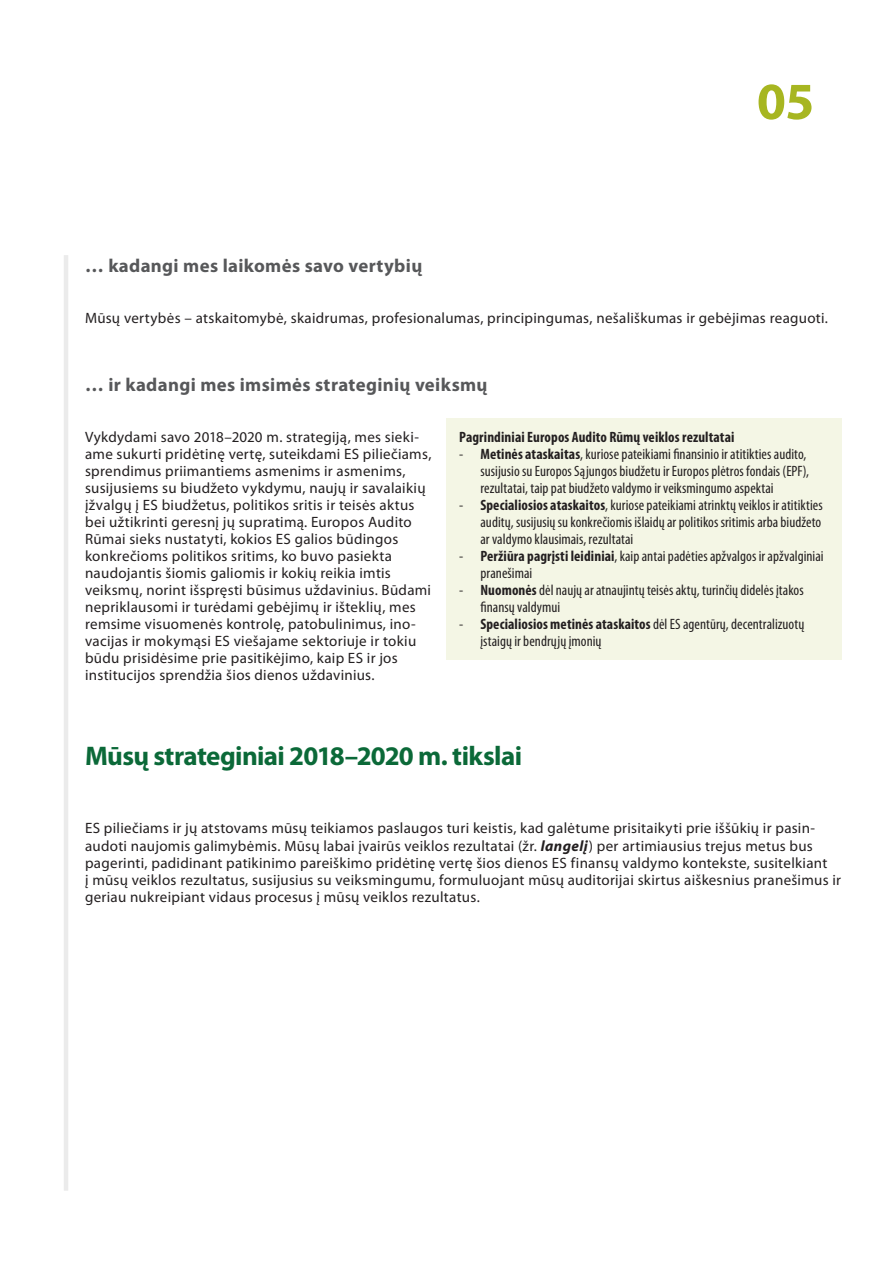
<style>
.page{position:relative;width:893px;height:1263px;background:#fff}
.page>*{position:absolute;margin:0;border:0;box-sizing:border-box;transform-origin:0 0}
.t1{font:700 52.5px "Myriad Pro";color:#a7b621}
.E_01_-_CHAP_TITRE_CH{font:700 27px "Myriad Pro";letter-spacing:-.025em;color:#0b6938}
.E_03_-_CHAP__TITRE_A{font:700 18.75px "Myriad Pro";letter-spacing:.02em;color:#57585a}
.E_06_-_CHAP__TEXTE_C{font:15px/17px "Myriad Pro";letter-spacing:.02em;color:#231f20}
.F_05___BOX_a__TEXTE{font:condensed 15px/17px "Myriad Pro";letter-spacing:.005em;color:#231f20}
.F_03_-_BOX_TITRE_COL{font:700 condensed 15px "Myriad Pro";letter-spacing:.005em;color:#231f20}
.s1{font-weight:700}
.s2{font-weight:700;font-style:italic}
</style>
<div class="page">
<hr style="left:64px;top:255px;width:4px;height:936px;background:#ebebeb">
<div style="left:446px;top:418px;width:396px;height:242px;background:#f4f6e5"></div>
<p class="t1" style="left:757px;top:67px;width:59px">05</p>
<p class="E_03_-_CHAP__TITRE_A" style="left:85px;top:254px;width:339px">… kadangi mes laikomės savo vertybių</p>
<p class="E_06_-_CHAP__TEXTE_C" style="left:85px;top:309px;width:744px">Mūsų vertybės – atskaitomybė, skaidrumas, profesionalumas, principingumas, nešališkumas ir gebėjimas reaguoti.</p>
<p class="E_03_-_CHAP__TITRE_A" style="left:85px;top:373px;width:404px">… ir kadangi mes imsimės strateginių veiksmų</p>
<p class="E_06_-_CHAP__TEXTE_C" style="left:85px;top:428px;width:348px">Vykdydami savo 2018–2020 m. strategiją, mes sieki&shy;ame sukurti pridėtinę vertę, suteikdami ES piliečiams, sprendimus priimantiems asmenims ir asmenims, susijusiems su biudžeto vykdymu, naujų ir savalaikių įžvalgų į ES biudžetus, politikos sritis ir teisės aktus bei užtikrinti geresnį jų supratimą. Europos Audito Rūmai sieks nustatyti, kokios ES galios būdingos konkrečioms politikos sritims, ko buvo pasiekta naudojantis šiomis galiomis ir kokių reikia imtis veiksmų, norint išspręsti būsimus uždavinius. Būdami nepriklausomi ir turėdami gebėjimų ir išteklių, mes remsime visuomenės kontrolę, patobulinimus, ino&shy;vacijas ir mokymąsi ES viešajame sektoriuje ir tokiu būdu prisidėsime prie pasitikėjimo, kaip ES ir jos institucijos sprendžia šios dienos uždavinius.</p>
<p class="F_03_-_BOX_TITRE_COL" style="left:459px;top:429px;width:277px">Pagrindiniai Europos Audito Rūmų veiklos rezultatai</p>
<p class="F_05___BOX_a__TEXTE" style="left:480px;top:446px;width:330px;text-indent:-21px">- <span class="s1">Metinės ataskaitas</span>, kuriose pateikiami finansinio ir atitikties audito, susijusio su Europos Sąjungos biudžetu ir Europos plėtros fondais (EPF), rezultatai, taip pat biudžeto valdymo ir veiksmingumo aspektai</p>
<p class="F_05___BOX_a__TEXTE" style="left:480px;top:497px;width:344px;text-align:justify;text-indent:-21px">- <span class="s1">Specialiosios ataskaitos</span>, kuriose pateikiami atrinktų veiklos ir atitikties auditų, susijusių su konkrečiomis išlaidų ar politikos sritimis arba biudžeto ar valdymo klausimais, rezultatai</p>
<p class="F_05___BOX_a__TEXTE" style="left:480px;top:548px;width:345px;text-indent:-21px">- <span class="s1">Peržiūra pagrįsti leidiniai</span>, kaip antai padėties apžvalgos ir apžvalginiai pranešimai</p>
<p class="F_05___BOX_a__TEXTE" style="left:480px;top:582px;width:325px;text-indent:-21px">- <span class="s1">Nuomonės</span> dėl naujų ar atnaujintų teisės aktų, turinčių didelės įtakos finansų valdymui</p>
<p class="F_05___BOX_a__TEXTE" style="left:480px;top:616px;width:325px;text-indent:-21px">- <span class="s1">Specialiosios metinės ataskaitos</span> dėl ES agentūrų, decentralizuotų įstaigų ir bendrųjų įmonių</p>
<p class="E_01_-_CHAP_TITRE_CH" style="left:85px;top:739px;width:439px">Mūsų strateginiai 2018–2020 m. tikslai</p>
<p class="E_06_-_CHAP__TEXTE_C" style="left:85px;top:820px;width:757px">ES piliečiams ir jų atstovams mūsų teikiamos paslaugos turi keistis, kad galėtume prisitaikyti prie iššūkių ir pasin&shy;audoti naujomis galimybėmis. Mūsų labai įvairūs veiklos rezultatai (žr. <span class="s2">langelį</span>) per artimiausius trejus metus bus pagerinti, padidinant patikinimo pareiškimo pridėtinę vertę šios dienos ES finansų valdymo kontekste, susitelkiant<br>į mūsų veiklos rezultatus, susijusius su veiksmingumu, formuluojant mūsų auditorijai skirtus aiškesnius pranešimus ir geriau nukreipiant vidaus procesus į mūsų veiklos rezultatus.</p>
</div>
